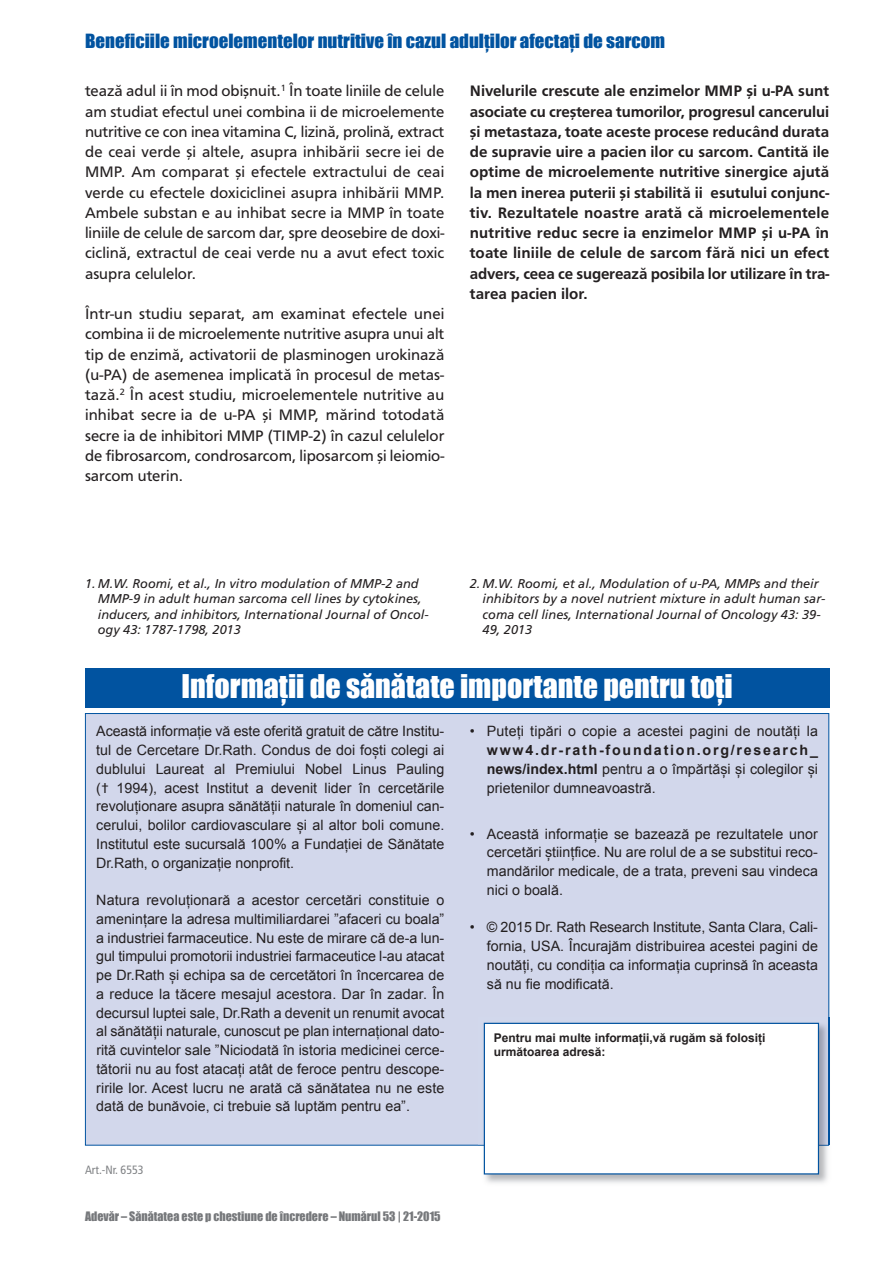
<style>
.page{position:relative;width:893px;height:1263px;background:#fff}
.page>*{position:absolute;margin:0;border:0;box-sizing:border-box;transform-origin:0 0}
.t1{font:30px "Impact";color:#fff}
.t2{font:18px "Impact";color:#0153a0;scale:1.05 1}
.t3{font:15.75px/20.2px "F015 TCE";color:#231f20;text-align:justify}
.t4{font:500 15.75px/20.2px "F015 TCE";letter-spacing:-.01em;color:#231f20;text-align:justify}
.t5{font:14.25px/18.8px "Arial";color:#231f20;text-align:justify}
.t6{font:italic 12.75px/15.3px "Frutiger LT";color:#231f20}
.t7{font:12px "Impact";color:#76787b}
.t8{font:700 12px/14.4px "Arial";color:#231f20}
.t9{font:condensed 12px "Frutiger LT";color:#808285}
.s1{font-family:"Frutiger LT"}
.s2{font-weight:700}
</style>
<div class="page">
<div style="left:86px;top:714px;width:742px;height:431px;background:#d2d7eb"></div>
<div style="left:85px;top:668px;width:744px;height:40px;background:#0153a0"></div>
<img style="left:478px;top:1017px;width:352px;height:166px">
<img style="left:478px;top:1145px;width:351px;height:1px">
<img style="left:828px;top:1017px;width:1px;height:128px">
<div style="left:485px;top:1024px;width:333px;height:149px;background:#fff"></div>
<div style="left:484px;top:1023px;width:335px;height:151px;border:1px solid #0153a0"></div>
<p class="t2" style="left:85px;top:30px;width:554px">Beneficiile microelementelor nutritive în cazul adulților afectați de sarcom</p>
<p class="t3" style="left:85px;top:81px;width:361px">tează adul ii în mod obișnuit.<sup>1</sup> În toate liniile de celule am studiat efectul unei combina ii de microelemente nutritive ce con inea vitamina C, lizină, prolină, extract de ceai verde și altele, asupra inhibării secre iei de MMP. Am comparat și efectele extractului de ceai verde cu efectele doxiciclinei asupra inhibării MMP.<br>Ambele substan e au inhibat secre ia MMP în toate liniile de celule de sarcom dar, spre deosebire de doxi&shy;ciclină, extractul de ceai verde nu a avut efect toxic asupra celulelor.</p>
<p class="t3" style="left:85px;top:304px;width:361px">Într-un studiu separat, am examinat efectele unei combina ii de microelemente nutritive asupra unui alt tip de enzimă, activatorii de plasminogen urokinază (u-PA) de asemenea implicată în procesul de metas&shy;tază.<sup>2</sup> În acest studiu, microelementele nutritive au inhibat secre ia de u-PA și MMP, mărind totodată secre ia de inhibitori MMP (TIMP-2) în cazul celulelor de fibrosarcom, condrosarcom, liposarcom și leiomio&shy;sarcom uterin.</p>
<p class="t4" style="left:470px;top:81px;width:361px">Nivelurile crescute ale enzimelor MMP și u-PA sunt asociate cu creșterea tumorilor, progresul cancerului și metastaza, toate aceste procese reducând durata de supravie uire a pacien ilor cu sarcom. Cantită ile optime de microelemente nutritive sinergice ajută la men inerea puterii și stabilită ii esutului conjunc&shy;tiv. Rezultatele noastre arată că microelementele nutritive reduc secre ia enzimelor MMP și u-PA în toate liniile de celule de sarcom fără nici un efect advers, ceea ce sugerează posibila lor utilizare în tra&shy;tarea pacien ilor.</p>
<p class="t6" style="left:98px;top:577px;width:332px;text-indent:-13px">1. M.W. Roomi, et al., In vitro modulation of MMP-2 and MMP-9 in adult human sarcoma cell lines by cytokines, inducers, and inhibitors, International Journal of Oncol&shy;ogy 43: 1787-1798, 2013</p>
<p class="t6" style="left:483px;top:577px;width:344px;text-indent:-13px">2. M.W. Roomi, et al., Modulation of u-PA, MMPs and their inhibitors by a novel nutrient mixture in adult human sar&shy;coma cell lines, International Journal of Oncology 43: 39- 49, 2013</p>
<h1 class="t1" style="left:182px;top:668px;width:552px">Informații de sănătate importante pentru toți</h1>
<p class="t5" style="left:96px;top:722px;width:350px">Această informație vă este oferită gratuit de către Institu&shy;tul de Cercetare Dr.Rath. Condus de doi foști colegi ai dublului Laureat al Premiului Nobel Linus Pauling (<span class="s1">†</span> 1994), acest Institut a devenit lider în cercetările revoluționare asupra sănătății naturale în domeniul can&shy;cerului, bolilor cardiovasculare și al altor boli comune.<br>Institutul este sucursală 100% a Fundației de Sănătate Dr.Rath, o organizație nonprofit.</p>
<p class="t5" style="left:96px;top:891px;width:350px">Natura revoluționară a acestor cercetări constituie o amenințare la adresa multimiliardarei ”afaceri cu boala” a industriei farmaceutice. Nu este de mirare că de-a lun&shy;gul timpului promotorii industriei farmaceutice l-au atacat pe Dr.Rath și echipa sa de cercetători în încercarea de a reduce la tăcere mesajul acestora. Dar în zadar. În decursul luptei sale, Dr.Rath a devenit un renumit avocat al sănătății naturale, cunoscut pe plan internațional dato&shy;rită cuvintelor sale ”Niciodată în istoria medicinei cerce&shy;tătorii nu au fost atacați atât de feroce pentru descope&shy;ririle lor. Acest lucru ne arată că sănătatea nu ne este dată de bunăvoie, ci trebuie să luptăm pentru ea”.</p>
<p class="t9" style="left:85px;top:1165px;width:60px">Art.-Nr. 6553</p>
<p class="t7" style="left:85px;top:1209px;width:357px">Adevăr – Sănătatea este p chestiune de încredere – Numărul 53 | 21-2015</p>
<p class="t5" style="left:470px;top:722px;width:350px">• Puteți tipări o copie a acestei pagini de noutăți la</p>
<p class="t5" style="left:487px;top:741px;width:333px"><span class="s2">www4.dr-rath-foundation.org/research_ news/index.html</span> pentru a o împărtăși și colegilor și prietenilor dumneavoastră.</p>
<p class="t5" style="left:487px;top:824px;width:333px;text-indent:-17px">• Această informație se bazează pe rezultatele unor cercetări științfice. Nu are rolul de a se substitui reco&shy;mandărilor medicale, de a trata, preveni sau vindeca nici o boală.</p>
<p class="t5" style="left:487px;top:918px;width:333px;text-indent:-17px">• © 2015 Dr. Rath Research Institute, Santa Clara, Cali&shy;fornia, USA. Încurajăm distribuirea acestei pagini de noutăți, cu condiția ca informația cuprinsă în aceasta să nu fie modificată.</p>
<p class="t8" style="left:494px;top:1030px;width:273px">Pentru mai multe informații,vă rugăm să folosiți următoarea adresă:</p>
</div>
